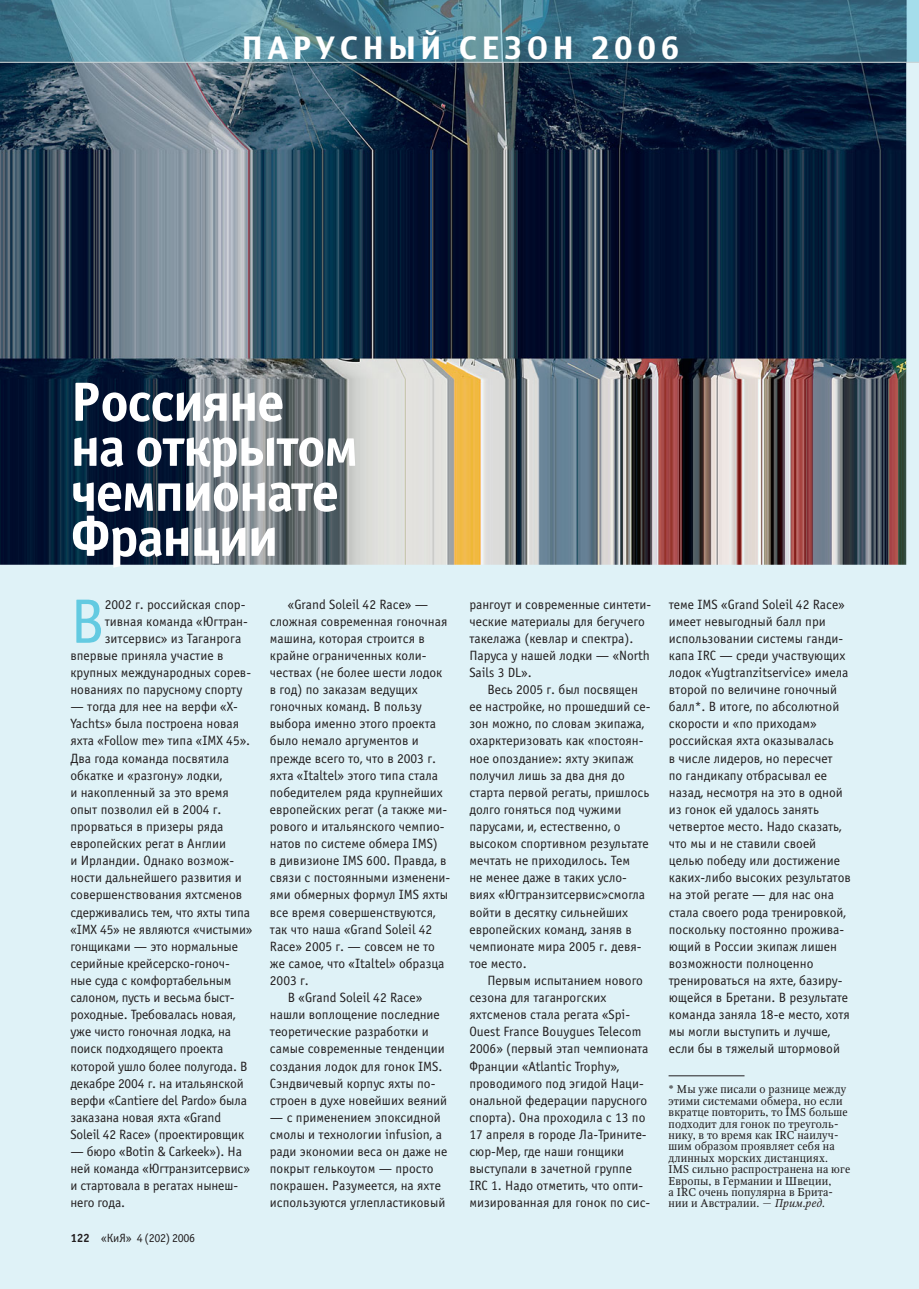
<style>
.page{position:relative;width:919px;height:1289px;background:#fff}
.page>*{position:absolute;margin:0;border:0;box-sizing:border-box;transform-origin:0 0}
.t1{font:63px "Officina Sans C";color:#63cae1}
.t2{font:700 55.5px/45px "Officina Sans C";letter-spacing:-.03em;color:#fff}
.t3{font:30px "Rostislav";letter-spacing:.175em;color:#fff}
.t4{font:13.5px/17.1px "Officina Sans C";color:#231f20}
.t5{font:12px "Officina Sans C";letter-spacing:-.025em;color:#231f20}
.t6{font:11.25px/11.4px "Octava C";letter-spacing:.01em;color:#231f20}
.s1{font-weight:700}
.s2{font-style:italic}
</style>
<div class="page">
<div style="left:0;top:0;width:918px;height:1288px;background:#dff2f7"></div>
<img style="left:0;top:63px;width:906px;height:501px">
<div style="left:907px;top:0;width:11px;height:62px;background:#a5ddeb"></div>
<img style="left:0;top:0;width:906px;height:62px">
<hr style="left:668px;top:1075px;width:76px;height:1px;background:#231f20">
<hr style="left:0;top:62px;width:906px;height:1px;background:#d1d3d4">
<svg style="left:906px;top:62px;width:12px;height:1px"></svg>
<h3 class="t3" style="left:242px;top:37px;width:438px">ПАРУСНЫЙ СЕЗОН 2006</h3>
<h2 class="t2" style="left:70px;top:385px;width:289px">Россияне<br>на открытом чемпионате<br>Франции</h2>
<h1 class="t1" style="left:70px;top:598px;width:36px">В</h1>
<p class="t4" style="left:105px;top:597px;width:142px">2002 г. российская спор-</p>
<p class="t4" style="left:105px;top:614px;width:145px">тивная команда «Югтран-</p>
<p class="t4" style="left:105px;top:631px;width:138px">зитсервис» из Таганрога</p>
<p class="t4" style="left:70px;top:648px;width:154px">впервые приняла участие в</p>
<p class="t4" style="left:70px;top:665px;width:182px">крупных международных сорев-</p>
<p class="t4" style="left:70px;top:682px;width:173px">нованиях по парусному спорту</p>
<p class="t4" style="left:70px;top:699px;width:183px">— тогда для нее на верфи «X-<br>Yachts» была построена новая яхта «Follow me» типа «IMX 45».<br>Два года команда посвятила обкатке и «разгону» лодки,<br>и накопленный за это время опыт позволил ей в 2004 г. прорваться в призеры ряда европейских регат в Англии<br>и Ирландии. Однако возмож&shy;ности дальнейшего развития и совершенствования яхтсменов сдерживались тем, что яхты типа «IMX 45» не являются «чистыми» гонщиками — это нормальные серийные крейсерско-гоноч&shy;ные суда с комфортабельным салоном, пусть и весьма быст&shy;роходные. Требовалась новая, уже чисто гоночная лодка, на поиск подходящего проекта которой ушло более полугода. В декабре 2004 г. на итальянской верфи «Cantiere del Pardo» была заказана новая яхта «Grand<br>Soleil 42 Race» (проектировщик</p>
<p class="t4" style="left:70px;top:1144px;width:181px">— бюро «Botin &amp; Carkeek»). На ней команда «Югтранзитсервис» и стартовала в регатах нынеш&shy;него года.</p>
<p class="t5" style="left:70px;top:1233px;width:126px"><span class="s1">122</span> «КиЯ» 4 (202) 2006</p>
<p class="t4" style="left:288px;top:597px;width:142px">«Grand Soleil 42 Race» —</p>
<p class="t4" style="left:270px;top:614px;width:179px">сложная современная гоночная</p>
<p class="t4" style="left:270px;top:631px;width:156px">машина, которая строится в</p>
<p class="t4" style="left:270px;top:648px;width:158px">крайне ограниченных коли-</p>
<p class="t4" style="left:270px;top:665px;width:174px">чествах (не более шести лодок</p>
<p class="t4" style="left:270px;top:682px;width:149px">в год) по заказам ведущих</p>
<p class="t4" style="left:270px;top:699px;width:153px">гоночных команд. В пользу</p>
<p class="t4" style="left:270px;top:716px;width:168px">выбора именно этого проекта</p>
<p class="t4" style="left:270px;top:733px;width:150px">было немало аргументов и</p>
<p class="t4" style="left:270px;top:750px;width:168px">прежде всего то, что в 2003 г.</p>
<p class="t4" style="left:270px;top:768px;width:170px">яхта «Italtel» этого типа стала</p>
<p class="t4" style="left:270px;top:785px;width:174px">победителем ряда крупнейших</p>
<p class="t4" style="left:270px;top:802px;width:179px">европейских регат (а также ми-</p>
<p class="t4" style="left:270px;top:819px;width:176px">рового и итальянского чемпио-</p>
<p class="t4" style="left:270px;top:836px;width:169px">натов по системе обмера IMS)</p>
<p class="t4" style="left:270px;top:853px;width:178px">в дивизионе IMS 600. Правда, в</p>
<p class="t4" style="left:270px;top:870px;width:182px">связи с постоянными изменени-</p>
<p class="t4" style="left:270px;top:887px;width:180px">ями обмерных формул IMS яхты</p>
<p class="t4" style="left:270px;top:904px;width:167px">все время совершенствуются,</p>
<p class="t4" style="left:270px;top:921px;width:164px">так что наша «Grand Soleil 42</p>
<p class="t4" style="left:270px;top:939px;width:167px">Race» 2005 г. — совсем не то</p>
<p class="t4" style="left:270px;top:956px;width:176px">же самое, что «Italtel» образца</p>
<p class="t4" style="left:270px;top:973px;width:40px">2003 г.</p>
<p class="t4" style="left:288px;top:990px;width:136px">В «Grand Soleil 42 Race»</p>
<p class="t4" style="left:270px;top:1007px;width:171px">нашли воплощение последние</p>
<p class="t4" style="left:270px;top:1024px;width:160px">теоретические разработки и</p>
<p class="t4" style="left:270px;top:1041px;width:176px">самые современные тенденции</p>
<p class="t4" style="left:270px;top:1058px;width:174px">создания лодок для гонок IMS.</p>
<p class="t4" style="left:270px;top:1075px;width:167px">Сэндвичевый корпус яхты по-</p>
<p class="t4" style="left:270px;top:1092px;width:179px">строен в духе новейших веяний</p>
<p class="t4" style="left:270px;top:1110px;width:179px">— с применением эпоксидной смолы и технологии infusion, а ради экономии веса он даже не покрыт гелькоутом — просто покрашен. Разумеется, на яхте используются углепластиковый</p>
<p class="t4" style="left:469px;top:597px;width:183px">рангоут и современные синтети&shy;ческие материалы для бегучего такелажа (кевлар и спектра).<br>Паруса у нашей лодки — «North<br>Sails 3 DL».</p>
<p class="t4" style="left:469px;top:682px;width:183px;text-indent:18px">Весь 2005 г. был посвящен ее настройке, но прошедший се&shy;зон можно, по словам экипажа, охарктеризовать как «постоян&shy;ное опоздание»: яхту экипаж получил лишь за два дня до старта первой регаты, пришлось долго гоняться под чужими парусами, и, естественно, о высоком спортивном результате мечтать не приходилось. Тем<br>не менее даже в таких усло&shy;виях «Югтранзитсервис»смогла войти в десятку сильнейших европейских команд, заняв в чемпионате мира 2005 г. девя&shy;тое место.</p>
<p class="t4" style="left:469px;top:973px;width:182px;text-indent:18px">Первым испытанием нового сезона для таганрогских яхтсменов стала регата «Spi-<br>Ouest France Bouygues Telecom<br>2006» (первый этап чемпионата<br>Франции «Atlantic Trophy», проводимого под эгидой Наци&shy;ональной федерации парусного спорта). Она проходила с 13 по<br>17 апреля в городе Ла-Трините&shy;сюр-Мер, где наши гонщики выступали в зачетной группе<br>IRC 1. Надо отметить, что опти&shy;мизированная для гонок по сис-</p>
<p class="t4" style="left:668px;top:597px;width:183px">теме IMS «Grand Soleil 42 Race» имеет невыгодный балл при использовании системы ганди&shy;капа IRC — среди участвующих лодок «Yugtranzitservice» имела второй по величине гоночный балл*. В итоге, по абсолютной скорости и «по приходам» российская яхта оказывалась<br>в числе лидеров, но пересчет<br>по гандикапу отбрасывал ее назад, несмотря на это в одной из гонок ей удалось занять четвертое место. Надо сказать, что мы и не ставили своей целью победу или достижение каких-либо высоких результатов на этой регате — для нас она стала своего рода тренировкой, поскольку постоянно прожива&shy;ющий в России экипаж лишен возможности полноценно тренироваться на яхте, базиру&shy;ющейся в Бретани. В результате команда заняла 18-е место, хотя мы могли выступить и лучше, если бы в тяжелый штормовой</p>
<p class="t6" style="left:668px;top:1084px;width:183px">* Мы уже писали о разнице между этими системами обмера, но если вкратце повторить, то IMS больше подходит для гонок по треуголь&shy;нику, в то время как IRC наилуч&shy;шим образом проявляет себя на длинных морских дистанциях.<br>IMS сильно распространена на юге<br>Европы, в Германии и Швеции,<br>а IRC очень популярна в Брита&shy;нии и Австралии. — <span class="s2">Прим.ред.</span></p>
</div>
